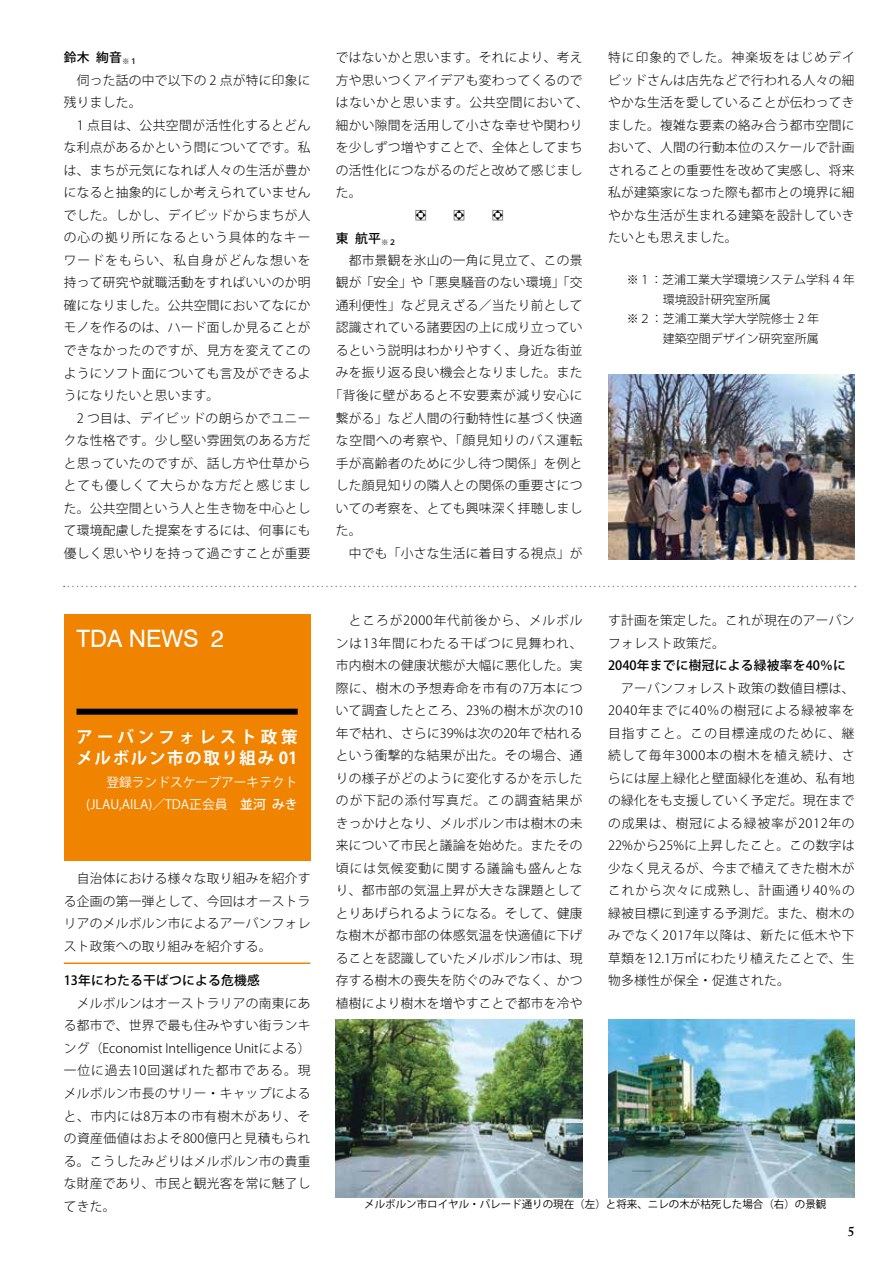
<style>
.page{position:relative;width:893px;height:1263px;background:#fff}
.page>*{position:absolute;margin:0;border:0;box-sizing:border-box;transform-origin:0 0}
.t1{font:24px "Swiss 721 BT";color:#fff}
.t2{font:700 16.5px/21px "Koz Go Pro";letter-spacing:.1em;color:#fff}
.t3{font:600 13.5px "Adobe Caslon Pro";color:#000}
.t4{font:300 12.75px/22.5px "Koz Go Pro";letter-spacing:.02em;color:#000;text-align:justify}
.t5{font:500 12.75px "Koz Go Pro";letter-spacing:.02em;color:#000}
.t6{font:12.75px/22.4px "Koz Go Pro";color:#fff;text-align:right}
.t7{font:300 12.75px "Koz Go Pro";letter-spacing:.08em;color:#000}
.t8{font:300 12.75px "Koz Go Pro";letter-spacing:.045em;color:#000}
.t9{font:300 12.75px "Koz Go Pro";letter-spacing:.05em;color:#000}
.t10{font:300 12.75px "Koz Go Pro";letter-spacing:.085em;color:#000}
.t11{font:300 12px/19.5px "Koz Go Pro";color:#000}
.t12{font:10.5px "Koz Go Pro";color:#000}
.s1{font-weight:500}
</style>
<div class="page">
<img style="left:608px;top:374px;width:247px;height:185px">
<div style="left:64px;top:614px;width:246px;height:246px;background:#f08300"></div>
<div style="left:77px;top:709px;width:221px;height:6px;background:#000"></div>
<hr style="left:64px;top:962px;width:246px;height:2px;background:#f08300">
<img style="left:336px;top:1019px;width:247px;height:178px">
<img style="left:608px;top:1019px;width:247px;height:178px">
<svg style="left:64px;top:586px;width:792px;height:1px"></svg>
<p class="t5" style="left:64px;top:49px;width:75px">鈴木 絢音<sub>※１</sub></p>
<p class="t4" style="left:77px;top:69px;width:235px">伺った話の中で以下の 2 点が特に印象に</p>
<p class="t4" style="left:64px;top:91px;width:79px">残りました。</p>
<p class="t4" style="left:77px;top:114px;width:235px">1 点目は、公共空間が活性化するとどん</p>
<p class="t4" style="left:64px;top:136px;width:248px">な利点があるかという問についてです。私</p>
<p class="t4" style="left:64px;top:159px;width:248px">は、まちが元気になれば人々の生活が豊か</p>
<p class="t4" style="left:64px;top:182px;width:248px">になると抽象的にしか考えられていません</p>
<p class="t4" style="left:64px;top:204px;width:248px">でした。しかし、デイビッドからまちが人</p>
<p class="t7" style="left:64px;top:229px;width:248px">の心の拠り所になるという具体的なキー</p>
<p class="t10" style="left:64px;top:252px;width:248px">ワードをもらい、私自身がどんな想いを</p>
<p class="t4" style="left:64px;top:272px;width:248px">持って研究や就職活動をすればいいのか明</p>
<p class="t4" style="left:64px;top:294px;width:248px">確になりました。公共空間においてなにか</p>
<p class="t4" style="left:64px;top:317px;width:248px">モノを作るのは、ハード面しか見ることが</p>
<p class="t4" style="left:64px;top:339px;width:248px">できなかったのですが、見方を変えてこの</p>
<p class="t4" style="left:64px;top:362px;width:248px">ようにソフト面についても言及ができるよ</p>
<p class="t4" style="left:64px;top:384px;width:157px">うになりたいと思います。</p>
<p class="t4" style="left:77px;top:407px;width:235px">2 つ目は、デイビッドの朗らかでユニー</p>
<p class="t4" style="left:64px;top:429px;width:248px">クな性格です。少し堅い雰囲気のある方だ</p>
<p class="t4" style="left:64px;top:452px;width:248px">と思っていたのですが、話し方や仕草から</p>
<p class="t7" style="left:64px;top:477px;width:248px">とても優しくて大らかな方だと感じまし</p>
<p class="t4" style="left:64px;top:497px;width:248px">た。公共空間という人と生き物を中心とし</p>
<p class="t4" style="left:64px;top:519px;width:248px">て環境配慮した提案をするには、何事にも</p>
<p class="t4" style="left:64px;top:542px;width:248px">優しく思いやりを持って過ごすことが重要</p>
<h1 class="t1" style="left:77px;top:624px;width:149px">TDA NEWS 2</h1>
<p class="t2" style="left:77px;top:728px;width:223px">アーバンフォレスト政策メルボルン市の取り組み 01</p>
<p class="t6" style="left:86px;top:772px;width:213px">登録ランドスケープアーキテクト(JLAU,AILA)／TDA正会員　<span class="s1">並河 みき</span></p>
<p class="t4" style="left:64px;top:867px;width:248px;text-indent:13px">自治体における様々な取り組みを紹介する企画の第一弾として、今回はオーストラリアのメルボルン市によるアーバンフォレスト政策への取り組みを紹介する。</p>
<p class="t5" style="left:64px;top:972px;width:198px">13年にわたる干ばつによる危機感</p>
<p class="t4" style="left:64px;top:992px;width:248px;text-indent:13px">メルボルンはオーストラリアの南東にある都市で、世界で最も住みやすい街ランキング（Economist Intelligence Unitによる）一位に過去10回選ばれた都市である。現メルボルン市長のサリー・キャップによると、市内には8万本の市有樹木があり、その資産価値はおよそ800億円と見積もられる。こうしたみどりはメルボルン市の貴重な財産であり、市民と観光客を常に魅了してきた。</p>
<p class="t4" style="left:336px;top:47px;width:255px;text-align:left">ではないかと思います。それにより、考え方や思いつくアイデアも変わってくるのではないかと思います。公共空間において、細かい隙間を活用して小さな幸せや関わりを少しずつ増やすことで、全体としてまちの活性化につながるのだと改めて感じました。</p>
<p class="t4" style="left:414px;top:204px;width:53px">▪ ▪</p>
<p class="t4" style="left:491px;top:204px;width:14px">▪</p>
<p class="t5" style="left:336px;top:230px;width:62px">東 航平<sub>※２</sub></p>
<p class="t4" style="left:349px;top:249px;width:235px">都市景観を氷山の一角に見立て、この景</p>
<p class="t4" style="left:336px;top:272px;width:248px">観が「安全」や「悪臭騒音のない環境」「交</p>
<p class="t4" style="left:336px;top:294px;width:248px">通利便性」など見えざる／当たり前として</p>
<p class="t4" style="left:336px;top:317px;width:248px">認識されている諸要因の上に成り立ってい</p>
<p class="t4" style="left:336px;top:339px;width:248px">るという説明はわかりやすく、身近な街並</p>
<p class="t4" style="left:336px;top:362px;width:248px">みを振り返る良い機会となりました。また</p>
<p class="t8" style="left:330px;top:387px;width:254px">「背後に壁があると不安要素が減り安心に</p>
<p class="t4" style="left:336px;top:407px;width:248px">繋がる」など人間の行動特性に基づく快適</p>
<p class="t9" style="left:336px;top:432px;width:248px">な空間への考察や、「顔見知りのバス運転</p>
<p class="t4" style="left:336px;top:452px;width:248px">手が高齢者のために少し待つ関係」を例と</p>
<p class="t4" style="left:336px;top:474px;width:248px">した顔見知りの隣人との関係の重要さにつ</p>
<p class="t4" style="left:336px;top:497px;width:248px">いての考察を、とても興味深く拝聴しまし</p>
<p class="t4" style="left:336px;top:519px;width:27px">た。</p>
<p class="t4" style="left:349px;top:542px;width:235px">中でも「小さな生活に着目する視点」が</p>
<p class="t4" style="left:336px;top:609px;width:248px;text-indent:13px">ところが2000年代前後から、メルボルンは13年間にわたる干ばつに見舞われ、市内樹木の健康状態が大幅に悪化した。実際に、樹木の予想寿命を市有の7万本について調査したところ、23%の樹木が次の10年で枯れ、さらに39%は次の20年で枯れるという衝撃的な結果が出た。その場合、通りの様子がどのように変化するかを示したのが下記の添付写真だ。この調査結果がきっかけとなり、メルボルン市は樹木の未来について市民と議論を始めた。またその頃には気候変動に関する議論も盛んとなり、都市部の気温上昇が大きな課題としてとりあげられるようになる。そして、健康な樹木が都市部の体感気温を快適値に下げることを認識していたメルボルン市は、現存する樹木の喪失を防ぐのみでなく、かつ植樹により樹木を増やすことで都市を冷や</p>
<p class="t4" style="left:608px;top:46px;width:248px">特に印象的でした。神楽坂をはじめデイビッドさんは店先などで行われる人々の細やかな生活を愛していることが伝わってきました。複雑な要素の絡み合う都市空間において、人間の行動本位のスケールで計画されることの重要性を改めて実感し、将来私が建築家になった際も都市との境界に細やかな生活が生まれる建築を設計していきたいとも思えました。</p>
<p class="t11" style="left:627px;top:270px;width:229px">※１：芝浦工業大学環境システム学科 4 年　　　環境設計研究室所属<br>※２：芝浦工業大学大学院修士 2 年<br>　　　建築空間デザイン研究室所属</p>
<p class="t4" style="left:608px;top:609px;width:248px">す計画を策定した。これが現在のアーバンフォレスト政策だ。</p>
<p class="t5" style="left:608px;top:657px;width:239px">2040年までに樹冠による緑被率を40％に</p>
<p class="t4" style="left:608px;top:677px;width:248px;text-indent:13px">アーバンフォレスト政策の数値目標は、2040年までに40％の樹冠による緑被率を目指すこと。この目標達成のために、継続して毎年3000本の樹木を植え続け、さらには屋上緑化と壁面緑化を進め、私有地の緑化をも支援していく予定だ。現在までの成果は、樹冠による緑被率が2012年の22%から25%に上昇したこと。この数字は少なく見えるが、今まで植えてきた樹木がこれから次々に成熟し、計画通り40％の緑被目標に到達する予測だ。また、樹木のみでなく2017年以降は、新たに低木や下草類を12.1万㎡にわたり植えたことで、生物多様性が保全・促進された。</p>
<p class="t12" style="left:364px;top:1198px;width:463px">メルボルン市ロイヤル・パレード通りの現在（左）と将来、ニレの木が枯死した場合（右）の景観</p>
<p class="t3" style="left:848px;top:1223px;width:8px">5</p>
</div>
